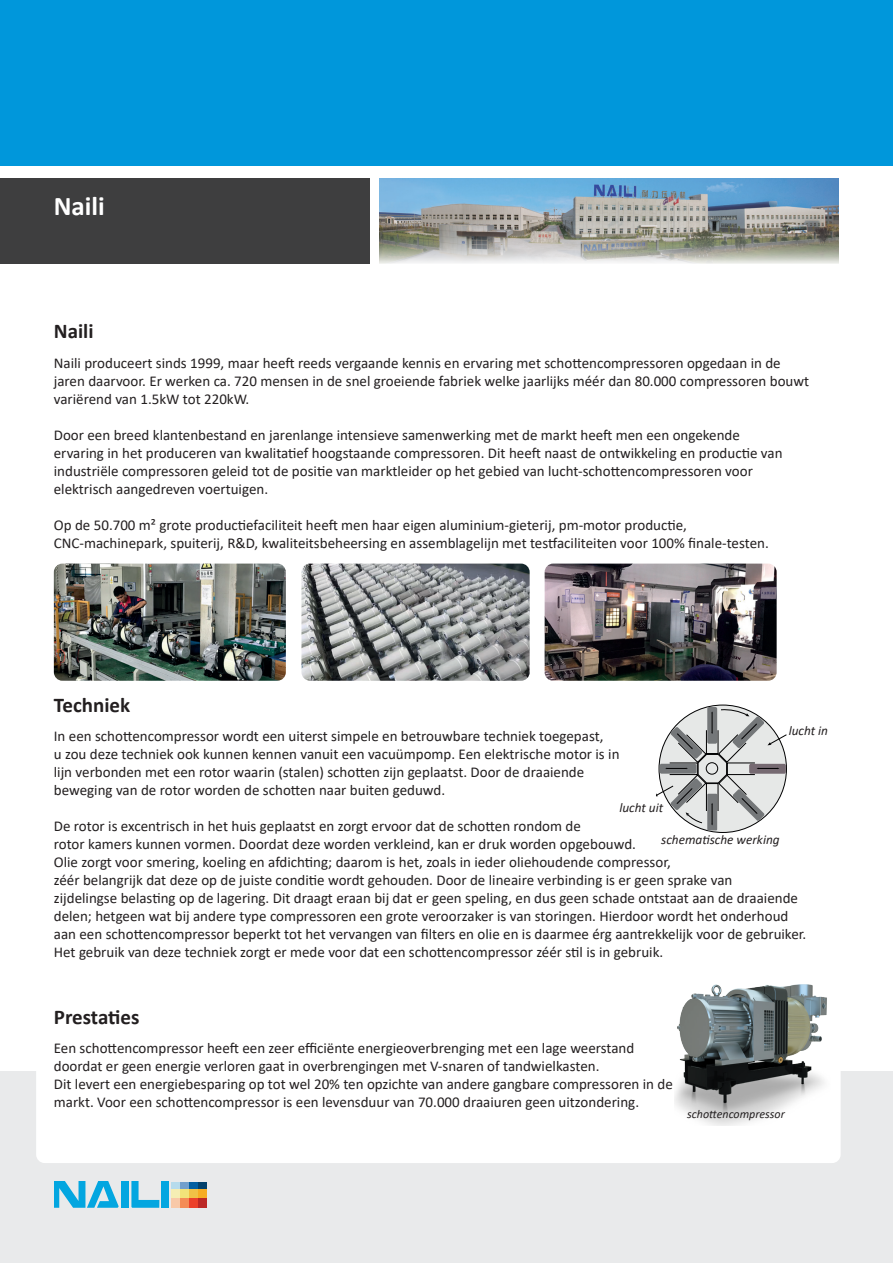
<style>
.page{position:relative;width:893px;height:1263px;background:#fff}
.page>*{position:absolute;margin:0;border:0;box-sizing:border-box;transform-origin:0 0}
.t1{font:700 27px "Calibri";color:#fff}
.t2{font:700 21px "Calibri";color:#231f20}
.t3{font:15px/18px "Calibri";color:#231f20}
.t4{font:italic 13.2px "Calibri";color:#231f20}
.t5{font:italic 12px "Calibri";color:#231f20}
</style>
<div class="page">
<div style="left:0;top:0;width:893px;height:166px;background:#0097db"></div>
<div style="left:0;top:1071px;width:893px;height:192px;background:#e9eaeb"></div>
<div style="left:36px;top:975px;width:805px;height:188px;background:#fff;border-radius:9px"></div>
<div style="left:171px;top:1181px;width:9px;height:8px;background:#b6dbec"></div>
<div style="left:180px;top:1181px;width:10px;height:8px;background:#729fcc"></div>
<div style="left:190px;top:1181px;width:9px;height:8px;background:#035fa1"></div>
<div style="left:199px;top:1181px;width:8px;height:8px;background:#03426c"></div>
<div style="left:171px;top:1189px;width:9px;height:9px;background:#f5eeb4"></div>
<div style="left:180px;top:1189px;width:10px;height:9px;background:#f2e379"></div>
<div style="left:190px;top:1189px;width:9px;height:9px;background:#f1c246"></div>
<div style="left:199px;top:1189px;width:8px;height:9px;background:#f7ad24"></div>
<div style="left:171px;top:1198px;width:9px;height:10px;background:#f8c9a8"></div>
<div style="left:180px;top:1198px;width:10px;height:10px;background:#f48c56"></div>
<div style="left:190px;top:1198px;width:9px;height:10px;background:#ec412a"></div>
<div style="left:199px;top:1198px;width:8px;height:10px;background:#bc2926"></div>
<div style="left:162px;top:1181px;width:7px;height:27px;background:#03a6e0"></div>
<div style="left:122px;top:1181px;width:7px;height:27px;background:#03a6e0"></div>
<svg style="left:131px;top:1181px;width:28px;height:27px"></svg>
<svg style="left:54px;top:1181px;width:65px;height:27px"></svg>
<img style="left:54px;top:564px;width:232px;height:117px">
<img style="left:301px;top:564px;width:229px;height:117px">
<img style="left:545px;top:564px;width:232px;height:117px">
<img style="left:675px;top:984px;width:152px;height:142px">
<div style="left:707px;top:794px;width:10px;height:36px;background:#747779"></div>
<div style="left:707px;top:707px;width:10px;height:37px;background:#747779;border-radius:2px"></div>
<svg style="left:656px;top:709px;width:131px;height:116px"></svg>
<div style="left:0;top:178px;width:370px;height:86px;background:#3e3e3f"></div>
<img style="left:380px;top:178px;width:459px;height:86px">
<hr style="left:892px;top:178px;width:1px;height:86px;background:#3e3e3f">
<h1 class="t1" style="left:54px;top:187px;width:53px">Naili</h1>
<h2 class="t2" style="left:54px;top:317px;width:41px">Naili</h2>
<p class="t3" style="left:54px;top:353px;width:757px">Naili produceert sinds 1999, maar heeft reeds vergaande kennis en ervaring met schottencompressoren opgedaan in de jaren daarvoor. Er werken ca. 720 mensen in de snel groeiende fabriek welke jaarlijks méér dan 80.000 compressoren bouwt variërend van 1.5kW tot 220kW.</p>
<p class="t3" style="left:54px;top:425px;width:730px">Door een breed klantenbestand en jarenlange intensieve samenwerking met de markt heeft men een ongekende ervaring in het produceren van kwalitatief hoogstaande compressoren. Dit heeft naast de ontwikkeling en productie van industriële compressoren geleid tot de positie van marktleider op het gebied van lucht-schottencompressoren voor elektrisch aangedreven voertuigen.</p>
<p class="t3" style="left:54px;top:515px;width:716px">Op de 50.700 m² grote productiefaciliteit heeft men haar eigen aluminium-gieterij, pm-motor productie,<br>CNC-machinepark, spuiterij, R&amp;D, kwaliteitsbeheersing en assemblagelijn met testfaciliteiten voor 100% finale-testen.</p>
<h2 class="t2" style="left:54px;top:690px;width:78px">Techniek</h2>
<p class="t4" style="left:789px;top:721px;width:41px">lucht in</p>
<p class="t3" style="left:54px;top:727px;width:567px">In een schottencompressor wordt een uiterst simpele en betrouwbare techniek toegepast,<br>u zou deze techniek ook kunnen kennen vanuit een vacuümpomp. Een elektrische motor is in lijn verbonden met een rotor waarin (stalen) schotten zijn geplaatst. Door de draaiende beweging van de rotor worden de schotten naar buiten geduwd.</p>
<p class="t3" style="left:54px;top:817px;width:754px">De rotor is excentrisch in het huis geplaatst en zorgt ervoor dat de schotten rondom de<br>rotor kamers kunnen vormen. Doordat deze worden verkleind, kan er druk worden opgebouwd.<br>Olie zorgt voor smering, koeling en afdichting; daarom is het, zoals in ieder oliehoudende compressor,<br>zéér belangrijk dat deze op de juiste conditie wordt gehouden. Door de lineaire verbinding is er geen sprake van<br>zijdelingse belasting op de lagering. Dit draagt eraan bij dat er geen speling, en dus geen schade ontstaat aan de draaiende delen; hetgeen wat bij andere type compressoren een grote veroorzaker is van storingen. Hierdoor wordt het onderhoud aan een schottencompressor beperkt tot het vervangen van filters en olie en is daarmee érg aantrekkelijk voor de gebruiker.<br>Het gebruik van deze techniek zorgt er mede voor dat een schottencompressor zéér stil is in gebruik.</p>
<p class="t4" style="left:619px;top:798px;width:45px">lucht uit</p>
<p class="t4" style="left:661px;top:831px;width:120px">schematische werking</p>
<h2 class="t2" style="left:54px;top:1002px;width:87px">Prestaties</h2>
<p class="t3" style="left:54px;top:1038px;width:620px">Een schottencompressor heeft een zeer efficiënte energieoverbrenging met een lage weerstand doordat er geen energie verloren gaat in overbrengingen met V-snaren of tandwielkasten.<br>Dit levert een energiebesparing op tot wel 20% ten opzichte van andere gangbare compressoren in de markt. Voor een schottencompressor is een levensduur van 70.000 draaiuren geen uitzondering.</p>
<p class="t5" style="left:687px;top:1105px;width:99px">schottencompressor</p>
</div>
